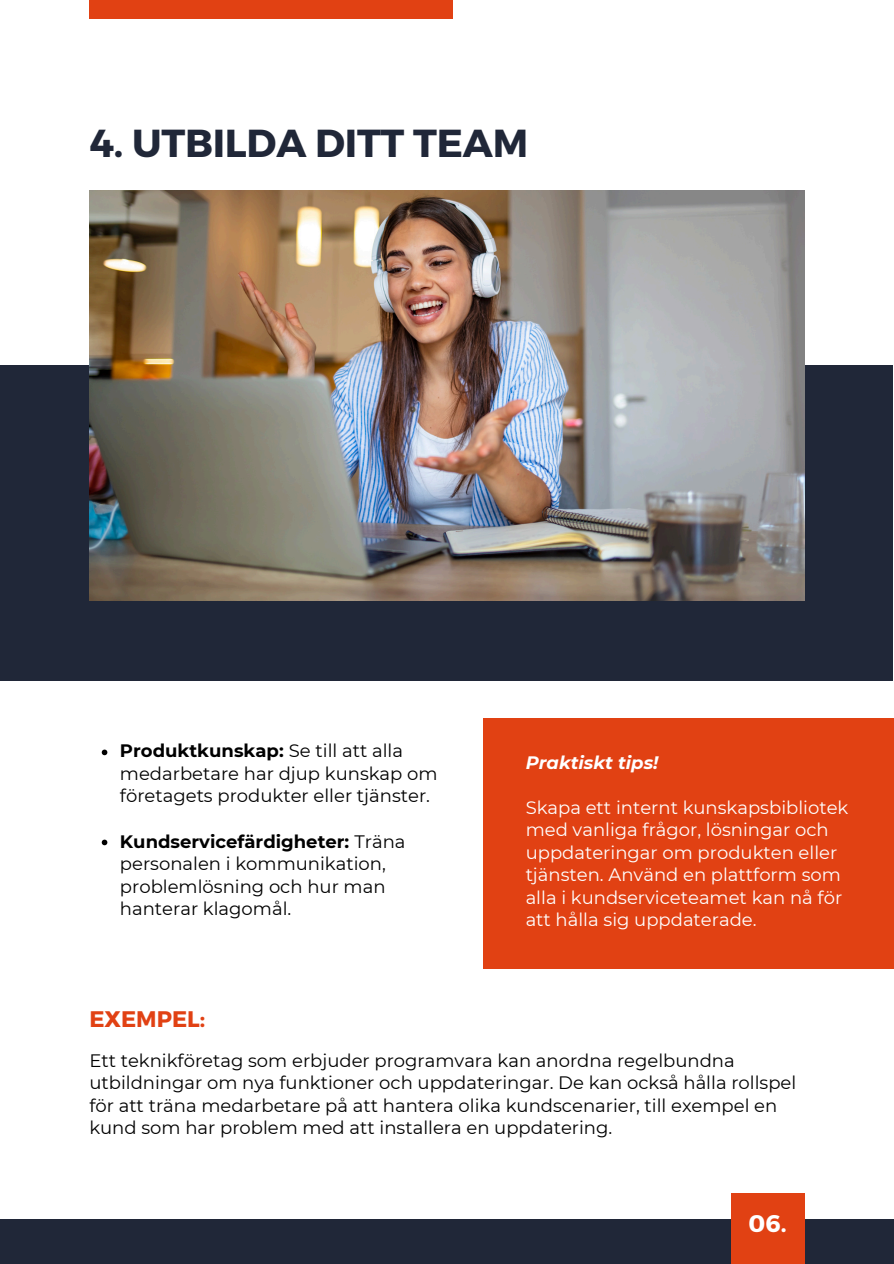
<style>
.page{position:relative;width:894px;height:1264px;background:#fff}
.page>*{position:absolute;margin:0;border:0;box-sizing:border-box;transform-origin:0 0}
.t1{font:700 39px "Montserrat";letter-spacing:-.005em;color:#202738}
.t2{font:700 24px "Montserrat";color:#fff}
.t3{font:700 22.5px "Montserrat";color:#e14113}
.t4{font:18px/22.5px "Montserrat";color:#000}
.t5{font:18px/22.5px "Montserrat";color:#fff}
.t6{font:italic 700 18px "Montserrat";color:#fff}
.s1{font-weight:700}
</style>
<div class="page">
<div style="left:0;top:365px;width:892px;height:316px;background:#202738"></div>
<img style="left:89px;top:190px;width:715px;height:410px">
<div style="left:89px;top:0;width:364px;height:19px;background:#e14113"></div>
<svg style="left:102px;top:749px;width:5px;height:6px"></svg>
<svg style="left:102px;top:839px;width:5px;height:6px"></svg>
<div style="left:0;top:1219px;width:893px;height:44px;background:#202738"></div>
<div style="left:730px;top:1192px;width:74px;height:71px;background:#e14113"></div>
<div style="left:483px;top:717px;width:410px;height:251px;background:#e14113"></div>
<h1 class="t1" style="left:89px;top:117px;width:440px">4. UTBILDA DITT TEAM</h1>
<p class="t4" style="left:120px;top:739px;width:319px"><span class="s1">Produktkunskap:</span> Se till att alla medarbetare har djup kunskap om företagets produkter eller tjänster.</p>
<p class="t4" style="left:120px;top:829px;width:287px"><span class="s1">Kundservicefärdigheter:</span> Träna personalen i kommunikation, problemlösning och hur man hanterar klagomål.</p>
<p class="t6" style="left:525px;top:751px;width:134px">Praktiskt tips!</p>
<h2 class="t5" style="left:525px;top:796px;width:324px">Skapa ett internt kunskapsbibliotek med vanliga frågor, lösningar och uppdateringar om produkten eller tjänsten. Använd en plattform som alla i kundserviceteamet kan nå för att hålla sig uppdaterade.</h2>
<p class="t3" style="left:89px;top:1004px;width:117px">EXEMPEL:</p>
<h2 class="t4" style="left:89px;top:1048px;width:708px">Ett teknikföretag som erbjuder programvara kan anordna regelbundna utbildningar om nya funktioner och uppdateringar. De kan också hålla rollspel för att träna medarbetare på att hantera olika kundscenarier, till exempel en kund som har problem med att installera en uppdatering.</h2>
<h3 class="t2" style="left:748px;top:1207px;width:39px">06.</h3>
</div>
